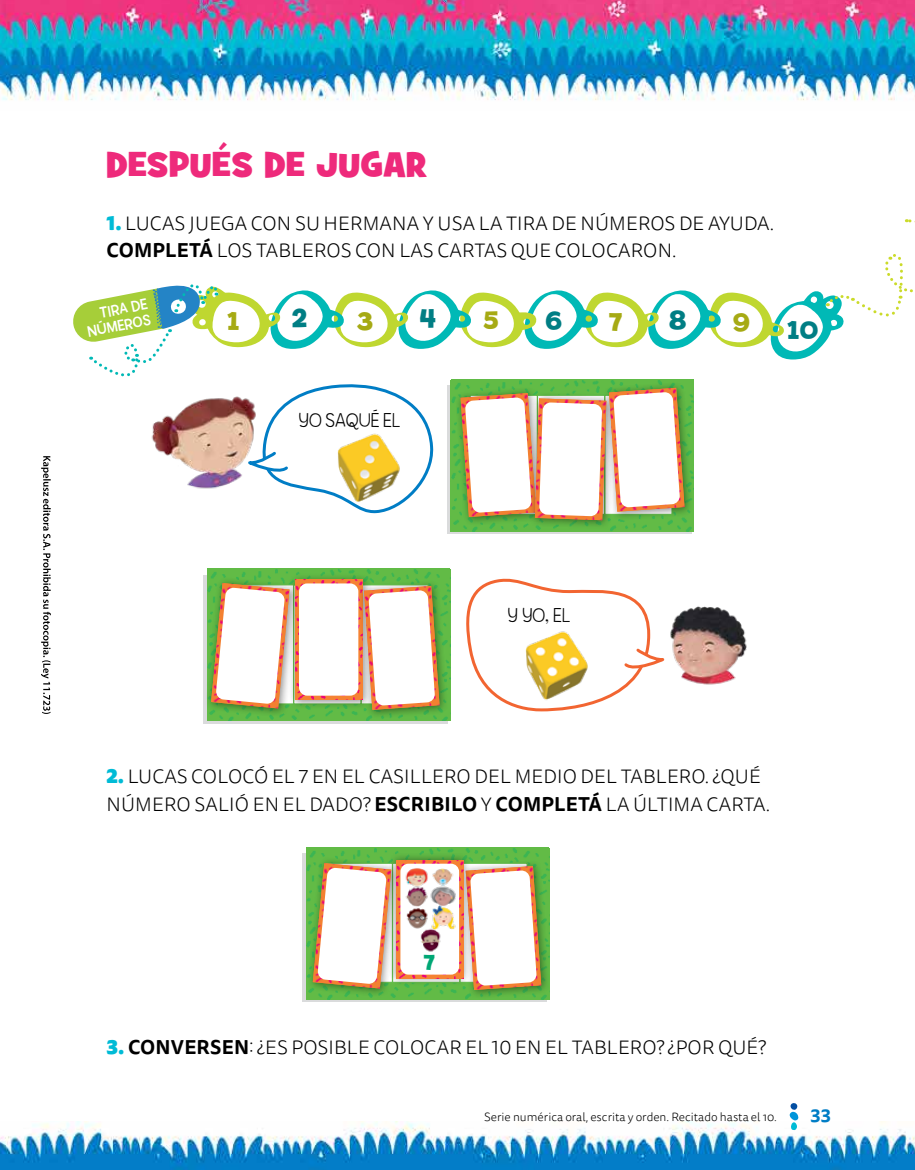
<style>
.page{position:relative;width:915px;height:1170px;background:#fff}
.page>*{position:absolute;margin:0;border:0;box-sizing:border-box;transform-origin:0 0}
.t1{font:34.5px "Grilled Cheese BTN";letter-spacing:.015em;color:#ee2a7b}
.t2{font:700 27px "Billy";color:#007e84}
.t3{font:700 27px "Billy";color:#a6aa14}
.t4{font:700 22.8px "Billy";color:#00a775}
.t5{font:300 21px "Billy";color:#000}
.t6{font:300 19.5px/27px "Tisa Sans Pro";letter-spacing:.01em;color:#000}
.t7{font:700 18px "Tisa Sans Pro";color:#007dc5}
.t8{font:16.2px/16.2px "Billy";color:#fff;text-align:right}
.t9{font:300 12px "Tisa Sans Pro";color:#000}
.s1{font-weight:900;color:#00bbd6}
.s2{font-weight:700}
</style>
<div class="page">
<img style="left:0;top:1121px;width:914px;height:48px">
<img style="left:0;top:0;width:914px;height:101px">
<svg style="left:41px;top:456px;width:10px;height:258px"></svg>
<svg style="left:447px;top:520px;width:244px;height:14px"></svg>
<img style="left:451px;top:520px;width:242px;height:11px">
<div style="left:204px;top:575px;width:243px;height:148px;background:linear-gradient(to right,#dadbdc,#dadbdc)"></div>
<img style="left:207px;top:569px;width:243px;height:151px">
<svg style="left:302px;top:853px;width:244px;height:148px"></svg>
<img style="left:306px;top:848px;width:243px;height:151px">
<div style="left:454px;top:387px;width:91px;height:139px;background:#000;opacity:.45"></div>
<div style="left:205px;top:576px;width:94px;height:141px;background:#000;opacity:.45"></div>
<svg style="left:211px;top:583px;width:77px;height:125px"></svg>
<div style="left:306px;top:856px;width:94px;height:141px;background:#000;opacity:.45"></div>
<svg style="left:313px;top:863px;width:78px;height:125px"></svg>
<div style="left:528px;top:392px;width:87px;height:137px;background:#000;opacity:.45"></div>
<div style="left:288px;top:573px;width:84px;height:136px;background:#000;opacity:.45"></div>
<img style="left:295px;top:579px;width:62px;height:120px">
<div style="left:299px;top:583px;width:59px;height:112px;background:#fff;border-radius:8px"></div>
<div style="left:357px;top:579px;width:91px;height:140px;background:#000;opacity:.45"></div>
<svg style="left:364px;top:586px;width:75px;height:123px"></svg>
<div style="left:459px;top:859px;width:91px;height:140px;background:#000;opacity:.45"></div>
<svg style="left:465px;top:866px;width:76px;height:123px"></svg>
<img style="left:670px;top:606px;width:77px;height:79px">
<svg style="left:466px;top:578px;width:199px;height:134px"></svg>
<div style="left:388px;top:851px;width:83px;height:135px;background:#000;opacity:.45"></div>
<img style="left:395px;top:856px;width:67px;height:123px">
<img style="left:513px;top:625px;width:86px;height:84px">
<svg style="left:788px;top:1103px;width:10px;height:27px"></svg>
<svg style="left:73px;top:219px;width:842px;height:301px"></svg>
<h1 class="t1" style="left:107px;top:141px;width:322px">DESPUÉS DE JUGAR</h1>
<p class="t6" style="left:106px;top:210px;width:669px"><span class="s1">1.</span> LUCAS JUEGA CON SU HERMANA Y USA LA TIRA DE NÚMEROS DE AYUDA.<br><span class="s2">COMPLETÁ</span> LOS TABLEROS CON LAS CARTAS QUE COLOCARON.</p>
<p class="t8" style="left:83px;top:308px;width:65px;rotate:-11deg">TIRA DE<br>NÚMEROS</p>
<h2 class="t2" style="left:292px;top:302px;width:17px">2</h2>
<h2 class="t2" style="left:419px;top:302px;width:18px">4</h2>
<h2 class="t3" style="left:483px;top:305px;width:17px">5</h2>
<h2 class="t2" style="left:545px;top:305px;width:18px">6</h2>
<h2 class="t3" style="left:609px;top:306px;width:15px">7</h2>
<h2 class="t2" style="left:669px;top:305px;width:19px">8</h2>
<h2 class="t3" style="left:732px;top:306px;width:19px">9</h2>
<h2 class="t2" style="left:787px;top:314px;width:32px">10</h2>
<h2 class="t3" style="left:227px;top:306px;width:14px">1</h2>
<h2 class="t3" style="left:356px;top:306px;width:18px">3</h2>
<p class="t5" style="left:298px;top:408px;width:103px">YO SAQUÉ EL</p>
<p class="t5" style="left:507px;top:604px;width:64px">Y YO, EL</p>
<p class="t6" style="left:106px;top:763px;width:665px"><span class="s1">2.</span> LUCAS COLOCÓ EL 7 EN EL CASILLERO DEL MEDIO DEL TABLERO. ¿QUÉ<br>NÚMERO SALIÓ EN EL DADO? <span class="s2">ESCRIBILO</span> Y <span class="s2">COMPLETÁ</span> LA ÚLTIMA CARTA.</p>
<p class="t4" style="left:423px;top:948px;width:13px">7</p>
<p class="t6" style="left:106px;top:1033px;width:661px"><span class="s1">3.</span> <span class="s2">CONVERSEN</span>: ¿ES POSIBLE COLOCAR EL 10 EN EL TABLERO? ¿POR QUÉ?</p>
<p class="t9" style="left:484px;top:1108px;width:294px">Serie numérica oral, escrita y orden. Recitado hasta el 10.</p>
<p class="t7" style="left:810px;top:1102px;width:22px">33</p>
</div>
